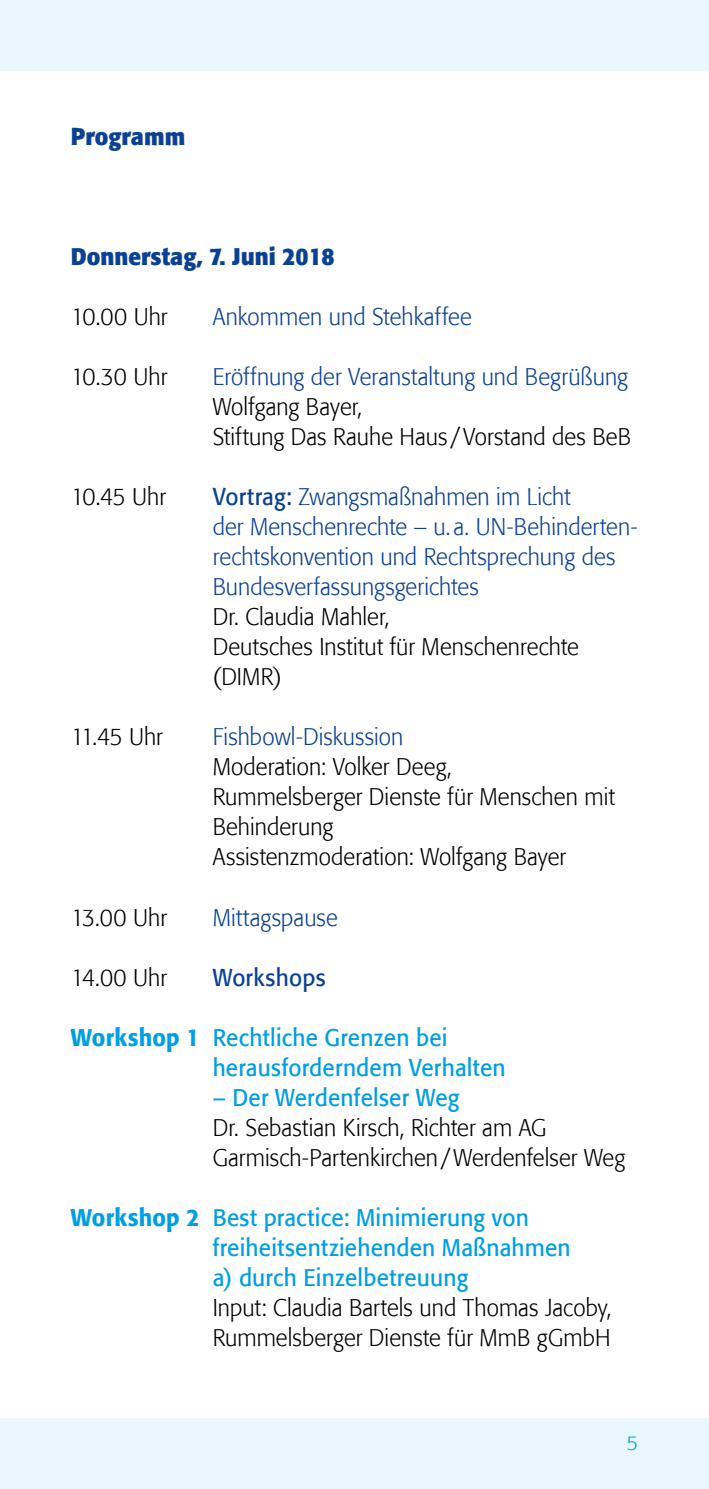
<style>
.page{position:relative;width:709px;height:1489px;background:#fff}
.page>*{position:absolute;margin:0;border:0;box-sizing:border-box;transform-origin:0 0}
.t1{font:300 24px/30px "Formata";letter-spacing:.005em;color:#000;scale:.94 1}
.t2{font:300 24px/30px "Formata";letter-spacing:.005em;color:#0b4195;scale:.94 1}
.t3{font:24px/30px "Formata";letter-spacing:.01em;color:#009ee3;scale:.94 1}
.t4{font:700 24px "Formata";color:#0b4195;scale:.94 1}
.t5{font:24px "Formata";letter-spacing:.01em;color:#0b4195;scale:.94 1}
.t6{font:300 20px "Formata";color:#009ee3}
.s1{font-weight:400}
.s2{font-weight:500}
</style>
<div class="page">
<div style="left:0;top:1417px;width:709px;height:71px;background:#eaf6fe"></div>
<div style="left:0;top:0;width:709px;height:71px;background:#eaf6fe"></div>
<p class="t4" style="left:71px;top:122px;width:123px">Programm</p>
<p class="t4" style="left:71px;top:242px;width:282px">Donnerstag, 7. Juni 2018</p>
<p class="t1" style="left:71px;top:302px;width:104px">10.00 Uhr</p>
<p class="t2" style="left:213px;top:302px;width:277px">Ankommen und Stehkaffee</p>
<p class="t1" style="left:71px;top:362px;width:104px">10.30 Uhr</p>
<p class="t2" style="left:213px;top:362px;width:443px">Eröffnung der Veranstaltung und Begrüßung</p>
<p class="t1" style="left:213px;top:392px;width:446px">Wolfgang Bayer,<br>Stiftung Das Rauhe Haus /Vorstand des BeB</p>
<p class="t1" style="left:71px;top:482px;width:103px">10.45 Uhr</p>
<p class="t2" style="left:213px;top:482px;width:453px"><span class="s1">Vortrag:</span> Zwangsmaßnahmen im Licht<br>der Menschenrechte – u. a. UN-Behinderten&shy;rechtskonvention und Rechtsprechung des Bundesverfassungsgerichtes</p>
<p class="t1" style="left:213px;top:602px;width:391px">Dr. Claudia Mahler,<br>Deutsches Institut für Menschenrechte (DIMR)</p>
<p class="t1" style="left:71px;top:722px;width:99px">11.45 Uhr</p>
<p class="t2" style="left:213px;top:722px;width:204px">Fishbowl-Diskussion</p>
<p class="t1" style="left:213px;top:752px;width:429px">Moderation: Volker Deeg,<br>Rummelsberger Dienste für Menschen mit<br>Behinderung<br>Assistenzmoderation: Wolfgang Bayer</p>
<p class="t1" style="left:71px;top:902px;width:104px">13.00 Uhr</p>
<p class="t2" style="left:213px;top:902px;width:135px">Mittagspause</p>
<p class="t1" style="left:71px;top:962px;width:104px">14.00 Uhr</p>
<p class="t5" style="left:213px;top:962px;width:122px">Workshops</p>
<p class="t3" style="left:213px;top:1021px;width:313px;text-indent:-142px"><span class="s2">Workshop 1</span> Rechtliche Grenzen bei herausforderndem Verhalten</p>
<p class="t3" style="left:213px;top:1082px;width:264px">– Der Werdenfelser Weg</p>
<p class="t1" style="left:213px;top:1112px;width:440px">Dr. Sebastian Kirsch, Richter am AG<br>Garmisch-Partenkirchen/Werdenfelser Weg</p>
<p class="t3" style="left:213px;top:1202px;width:382px;text-indent:-142px"><span class="s2">Workshop 2</span> Best practice: Minimierung von freiheitsentziehenden Maßnahmen a) durch Einzelbetreuung</p>
<p class="t1" style="left:213px;top:1292px;width:426px">Input: Claudia Bartels und Thomas Jacoby,<br>Rummelsberger Dienste für MmB gGmbH</p>
<p class="t6" style="left:626px;top:1431px;width:13px">5</p>
</div>
